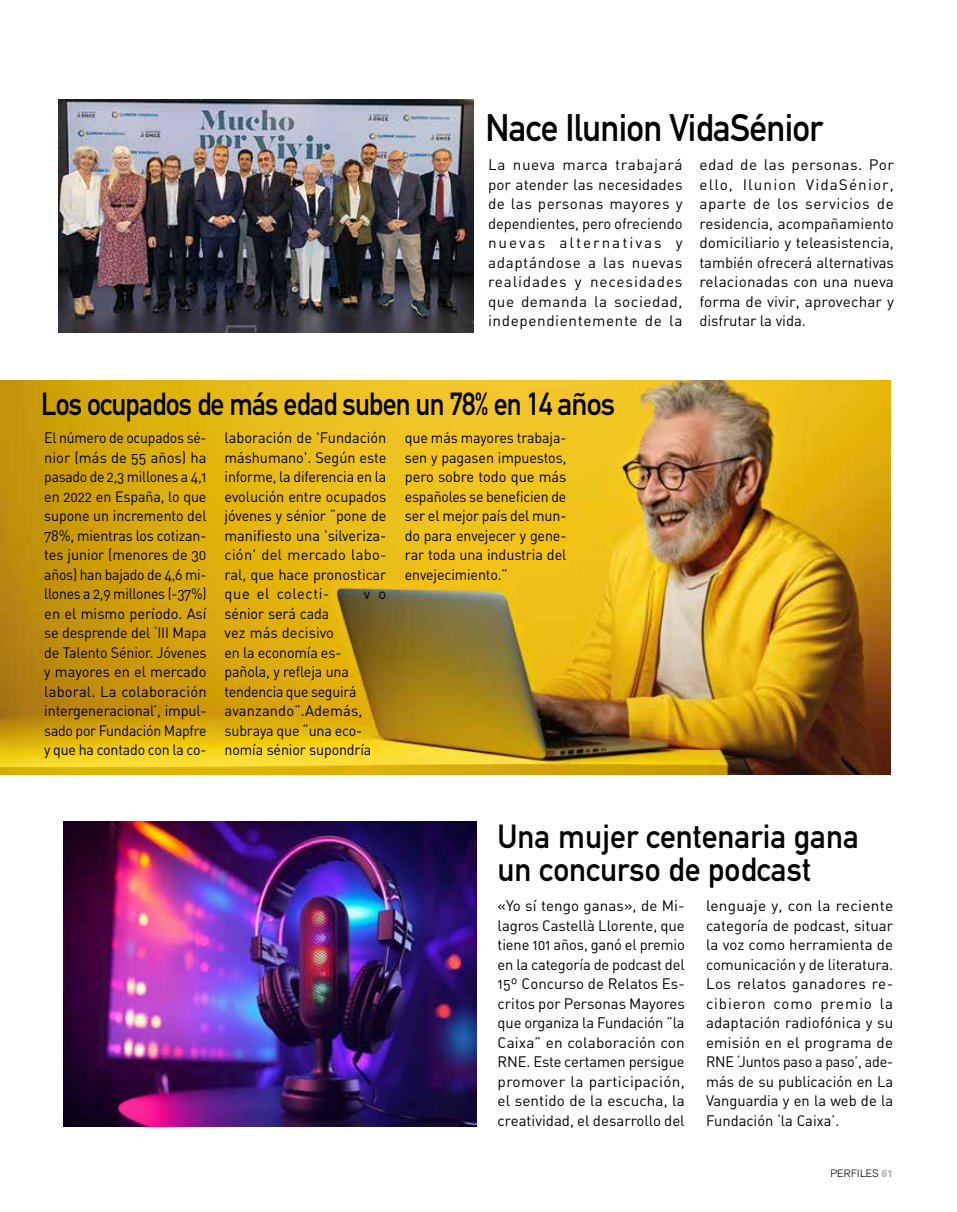
<style>
.page{position:relative;width:957px;height:1212px;background:#fff}
.page>*{position:absolute;margin:0;border:0;box-sizing:border-box;transform-origin:0 0}
.t1{font:700 37.8px "DIN Alternate";letter-spacing:-.02em;color:#000;scale:.93 1}
.t2{font:700 33px/33px "DIN Alternate";color:#000;scale:.96 1}
.t3{font:700 31.5px "DIN Alternate";letter-spacing:-.03em;color:#000;scale:.88 1}
.t4{font:15px/19.5px "DIN Regular Alternate";letter-spacing:-.005em;color:#000;text-align:justify}
.t5{font:15px/19.5px "DIN Regular Alternate";letter-spacing:-.005em;color:#000;text-align:justify;scale:.94 1}
.t6{font:15px/19.5px "DIN Regular Alternate";letter-spacing:-.005em;color:#000;text-align:justify;scale:.95 1}
.t7{font:15px/19.5px "DIN Regular Alternate";letter-spacing:-.005em;color:#000;scale:.96 1}
.t8{font:300 10.5px "Akzidenz Grotesk BE";letter-spacing:.02em;color:#000}
.s1{font-weight:700;color:#b3b2b2}
</style>
<div class="page">
<img style="left:1px;top:381px;width:889px;height:394px">
<img style="left:64px;top:821px;width:412px;height:306px">
<img style="left:59px;top:100px;width:414px;height:232px">
<h1 class="t1" style="left:485px;top:99px;width:365px">Nace Ilunion VidaSénior</h1>
<p class="t4" style="left:488px;top:155px;width:196px">La nueva marca trabajará por atender las necesidades de las personas mayores y dependientes, pero ofreciendo nuevas alternativas y adaptándose a las nuevas realidades y necesidades que demanda la sociedad, independientemente de la</p>
<p class="t4" style="left:699px;top:155px;width:196px">edad de las personas. Por ello, Ilunion VidaSénior, aparte de los servicios de residencia, acompañamiento domiciliario y teleasistencia, también ofrecerá alternativas relacionadas con una nueva forma de vivir, aprovechar y disfrutar la vida.</p>
<h3 class="t3" style="left:41px;top:380px;width:654px">Los ocupados de más edad suben un 78% en 14 años</h3>
<p class="t5" style="left:44px;top:428px;width:174px">El número de ocupados sé&shy;nior (más de 55 años) ha pasado de 2,3 millones a 4,1 en 2022 en España, lo que supone un incremento del 78%, mientras los cotizan&shy;tes junior (menores de 30 años) han bajado de 4,6 mi&shy;llones a 2,9 millones (-37%) en el mismo período. Así se desprende del ‘III Mapa de Talento Sénior. Jóvenes y mayores en el mercado laboral. La colaboración intergeneracional’, impul&shy;sado por Fundación Mapfre y que ha contado con la co-</p>
<p class="t4" style="left:225px;top:428px;width:163px">laboración de 'Fundación máshumano'. Según este informe, la diferencia en la evolución entre ocupados jóvenes y sénior “pone de manifiesto una 'silveriza&shy;ción' del mercado labo&shy;ral, que hace pronosticar que el colecti-</p>
<p class="t4" style="left:364px;top:584px;width:24px">v o</p>
<p class="t7" style="left:225px;top:603px;width:154px">sénior será cada<br>vez más decisivo<br>en la economía es&shy;pañola, y refleja una tendencia que seguirá avanzando”.Además, subraya que “una eco&shy;nomía sénior supondría</p>
<p class="t6" style="left:405px;top:428px;width:172px">que más mayores trabaja&shy;sen y pagasen impuestos, pero sobre todo que más españoles se beneficien de ser el mejor país del mun&shy;do para envejecer y gene&shy;rar toda una industria del envejecimiento.”</p>
<h2 class="t2" style="left:497px;top:818px;width:378px">Una mujer centenaria gana un concurso de podcast</h2>
<p class="t4" style="left:497px;top:896px;width:189px">«Yo sí tengo ganas», de Mi&shy;lagros Castellà Llorente, que tiene 101 años, ganó el premio en la categoría de podcast del 15º Concurso de Relatos Es&shy;critos por Personas Mayores que organiza la Fundación ”la Caixa” en colaboración con RNE. Este certamen persigue promover la participación, el sentido de la escucha, la creatividad, el desarrollo del</p>
<p class="t4" style="left:706px;top:896px;width:189px">lenguaje y, con la reciente categoría de podcast, situar la voz como herramienta de comunicación y de literatura.<br>Los relatos ganadores re&shy;cibieron como premio la adaptación radiofónica y su emisión en el programa de RNE ‘Juntos paso a paso’, ade&shy;más de su publicación en La Vanguardia y en la web de la Fundación ‘la Caixa’.</p>
<p class="t8" style="left:830px;top:1167px;width:64px">PERFILES <span class="s1">61</span></p>
</div>
